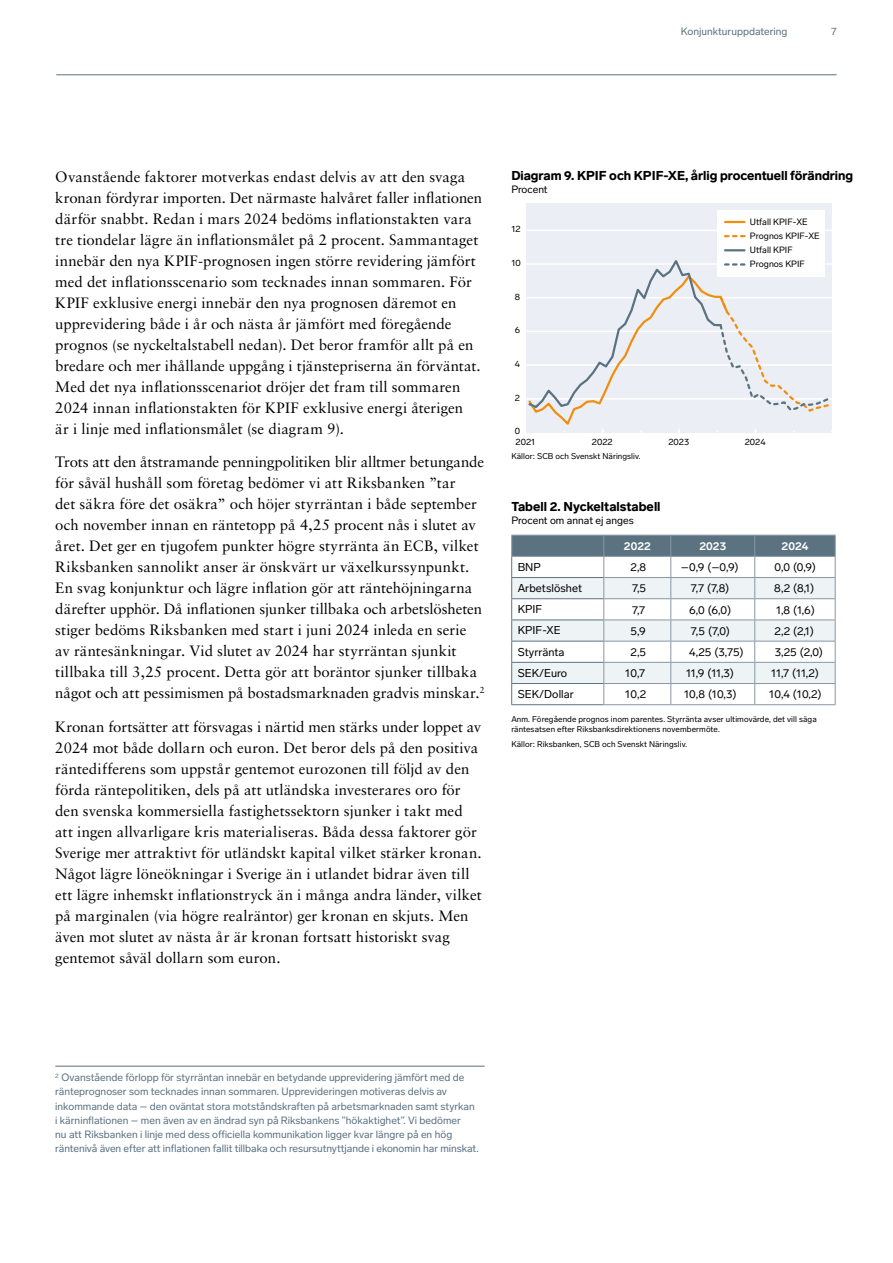
<style>
.page{position:relative;width:893px;height:1263px;background:#fff}
.page>*{position:absolute;margin:0;border:0;box-sizing:border-box;transform-origin:0 0}
.t1{font:15px/21px "Sabon LT Std";letter-spacing:.005em;color:#000}
.t2{font:900 12.75px "Lab Grotesque";letter-spacing:-.005em;color:#000}
.t3{font:11.25px "Lab Grotesque";letter-spacing:.005em;color:#000}
.t4{font:700 11.25px "Lab Grotesque";letter-spacing:.01em;color:#fff}
.t5{font:10.5px/14.2px "Lab Grotesque";color:#5b7281}
.t6{font:10.5px "Lab Grotesque";color:#000}
.t7{font:9px/14.1px "Lab Grotesque";color:#000}
.t8{font:8.25px/10.5px "Lab Grotesque";letter-spacing:.01em;color:#000}
</style>
<div class="page">
<hr style="left:56px;top:75px;width:781px;height:1px;background:#5b7281">
<hr style="left:55px;top:1066px;width:430px;height:1px;background:#5b7281">
<div style="left:526px;top:203px;width:306px;height:229px;background:#ebeff5"></div>
<div style="left:718px;top:210px;width:107px;height:66px;background:#fff"></div>
<hr style="left:526px;top:230px;width:306px;height:1px;background:#fff">
<svg style="left:725px;top:221px;width:19px;height:2px"></svg>
<svg style="left:725px;top:235px;width:19px;height:2px"></svg>
<svg style="left:526px;top:249px;width:306px;height:183px"></svg>
<hr style="left:603px;top:704px;width:68px;height:1px;background:#8a96a2">
<hr style="left:671px;top:704px;width:84px;height:1px;background:#8a96a2">
<hr style="left:755px;top:704px;width:81px;height:1px;background:#8a96a2">
<svg style="left:511px;top:535px;width:325px;height:169px"></svg>
<hr style="left:511px;top:704px;width:92px;height:1px;background:#5b7281">
<p class="t5" style="left:681px;top:24px;width:108px">Konjunkturuppdatering</p>
<p class="t5" style="left:831px;top:24px;width:7px">7</p>
<p class="t1" style="left:55px;top:166px;width:428px">Ovanstående faktorer motverkas endast delvis av att den svaga kronan fördyrar importen. Det närmaste halvåret faller inflationen därför snabbt. Redan i mars 2024 bedöms inflationstakten vara tre tiondelar lägre än inflationsmålet på 2 procent. Sammantaget innebär den nya KPIF-prognosen ingen större revidering jämfört med det inflationsscenario som tecknades innan sommaren. För KPIF exklusive energi innebär den nya prognosen däremot en upprevidering både i år och nästa år jämfört med föregående prognos (se nyckeltalstabell nedan). Det beror framför allt på en bredare och mer ihållande uppgång i tjänstepriserna än förväntat.<br>Med det nya inflationsscenariot dröjer det fram till sommaren 2024 innan inflationstakten för KPIF exklusive energi återigen<br>är i linje med inflationsmålet (se diagram 9).</p>
<p class="t1" style="left:55px;top:451px;width:431px">Trots att den åtstramande penningpolitiken blir alltmer betungande för såväl hushåll som företag bedömer vi att Riksbanken ”tar<br>det säkra före det osäkra” och höjer styrräntan i både september och november innan en räntetopp på 4,25 procent nås i slutet av året. Det ger en tjugofem punkter högre styrränta än ECB, vilket Riksbanken sannolikt anser är önskvärt ur växelkurssynpunkt.<br>En svag konjunktur och lägre inflation gör att räntehöjningarna därefter upphör. Då inflationen sjunker tillbaka och arbetslösheten stiger bedöms Riksbanken med start i juni 2024 inleda en serie av räntesänkningar. Vid slutet av 2024 har styrräntan sjunkit tillbaka till 3,25 procent. Detta gör att boräntor sjunker tillbaka något och att pessimismen på bostadsmarknaden gradvis minskar.<sup>2</sup></p>
<p class="t1" style="left:55px;top:716px;width:428px">Kronan fortsätter att försvagas i närtid men stärks under loppet av 2024 mot både dollarn och euron. Det beror dels på den positiva räntedifferens som uppstår gentemot eurozonen till följd av den förda räntepolitiken, dels på att utländska investerares oro för den svenska kommersiella fastighetssektorn sjunker i takt med att ingen allvarligare kris materialiseras. Båda dessa faktorer gör Sverige mer attraktivt för utländskt kapital vilket stärker kronan.<br>Något lägre löneökningar i Sverige än i utlandet bidrar även till ett lägre inhemskt inflationstryck än i många andra länder, vilket på marginalen (via högre realräntor) ger kronan en skjuts. Men även mot slutet av nästa år är kronan fortsatt historiskt svag gentemot såväl dollarn som euron.</p>
<p class="t2" style="left:511px;top:168px;width:343px">Diagram 9. KPIF och KPIF-XE, årlig procentuell förändring</p>
<p class="t6" style="left:511px;top:183px;width:38px">Procent</p>
<p class="t7" style="left:511px;top:222px;width:11px">12</p>
<p class="t7" style="left:511px;top:256px;width:11px">10</p>
<p class="t7" style="left:515px;top:290px;width:7px">8</p>
<p class="t7" style="left:515px;top:323px;width:7px">6</p>
<p class="t7" style="left:515px;top:357px;width:7px">4</p>
<p class="t7" style="left:515px;top:391px;width:7px">2</p>
<p class="t7" style="left:515px;top:424px;width:7px">0</p>
<p class="t7" style="left:750px;top:215px;width:71px">Utfall KPIF-XE<br>Prognos KPIF-XE<br>Utfall KPIF<br>Prognos KPIF</p>
<p class="t7" style="left:516px;top:434px;width:21px">2021</p>
<p class="t7" style="left:592px;top:434px;width:22px">2022</p>
<p class="t7" style="left:668px;top:434px;width:22px">2023</p>
<p class="t7" style="left:745px;top:434px;width:22px">2024</p>
<p class="t8" style="left:511px;top:451px;width:131px">Källor: SCB och Svenskt Näringsliv.</p>
<p class="t2" style="left:511px;top:499px;width:151px">Tabell 2. Nyckeltalstabell</p>
<p class="t6" style="left:511px;top:514px;width:124px">Procent om annat ej anges</p>
<p class="t4" style="left:624px;top:539px;width:28px">2022</p>
<p class="t4" style="left:699px;top:539px;width:28px">2023</p>
<p class="t4" style="left:782px;top:539px;width:28px">2024</p>
<p class="t3" style="left:518px;top:560px;width:25px">BNP</p>
<p class="t3" style="left:631px;top:561px;width:17px">2,8</p>
<p class="t3" style="left:681px;top:561px;width:59px">–0,9 (–0,9)</p>
<p class="t3" style="left:774px;top:561px;width:43px">0,0 (0,9)</p>
<p class="t3" style="left:518px;top:581px;width:66px">Arbetslöshet</p>
<p class="t3" style="left:632px;top:582px;width:16px">7,5</p>
<p class="t3" style="left:691px;top:582px;width:40px">7,7 (7,8)</p>
<p class="t3" style="left:774px;top:582px;width:41px">8,2 (8,1)</p>
<p class="t3" style="left:518px;top:603px;width:26px">KPIF</p>
<p class="t3" style="left:632px;top:603px;width:15px">7,7</p>
<p class="t3" style="left:689px;top:603px;width:44px">6,0 (6,0)</p>
<p class="t3" style="left:776px;top:603px;width:40px">1,8 (1,6)</p>
<p class="t3" style="left:518px;top:624px;width:44px">KPIF-XE</p>
<p class="t3" style="left:630px;top:624px;width:17px">5,9</p>
<p class="t3" style="left:691px;top:624px;width:41px">7,5 (7,0)</p>
<p class="t3" style="left:774px;top:624px;width:41px">2,2 (2,1)</p>
<p class="t3" style="left:518px;top:645px;width:48px">Styrränta</p>
<p class="t3" style="left:631px;top:645px;width:17px">2,5</p>
<p class="t3" style="left:689px;top:645px;width:56px">4,25 (3,75)</p>
<p class="t3" style="left:775px;top:645px;width:50px">3,25 (2,0)</p>
<p class="t3" style="left:518px;top:666px;width:51px">SEK/Euro</p>
<p class="t3" style="left:625px;top:667px;width:21px">10,7</p>
<p class="t3" style="left:686px;top:667px;width:49px">11,9 (11,3)</p>
<p class="t3" style="left:771px;top:667px;width:49px">11,7 (11,2)</p>
<p class="t3" style="left:518px;top:687px;width:58px">SEK/Dollar</p>
<p class="t3" style="left:625px;top:688px;width:22px">10,2</p>
<p class="t3" style="left:684px;top:688px;width:54px">10,8 (10,3)</p>
<p class="t3" style="left:769px;top:688px;width:54px">10,4 (10,2)</p>
<p class="t8" style="left:511px;top:714px;width:307px">Anm. Föregående prognos inom parentes. Styrränta avser ultimovärde, det vill säga räntesatsen efter Riksbanksdirektionens novembermöte.</p>
<p class="t8" style="left:511px;top:739px;width:177px">Källor: Riksbanken, SCB och Svenskt Näringsliv.</p>
<p class="t5" style="left:55px;top:1070px;width:425px"><sup>2</sup> Ovanstående förlopp för styrräntan innebär en betydande upprevidering jämfört med de ränteprognoser som tecknades innan sommaren. Upprevideringen motiveras delvis av inkommande data – den oväntat stora motståndskraften på arbetsmarknaden samt styrkan i kärninflationen – men även av en ändrad syn på Riksbankens ”hökaktighet”. Vi bedömer<br>nu att Riksbanken i linje med dess officiella kommunikation ligger kvar längre på en hög räntenivå även efter att inflationen fallit tillbaka och resursutnyttjande i ekonomin har minskat.</p>
</div>
